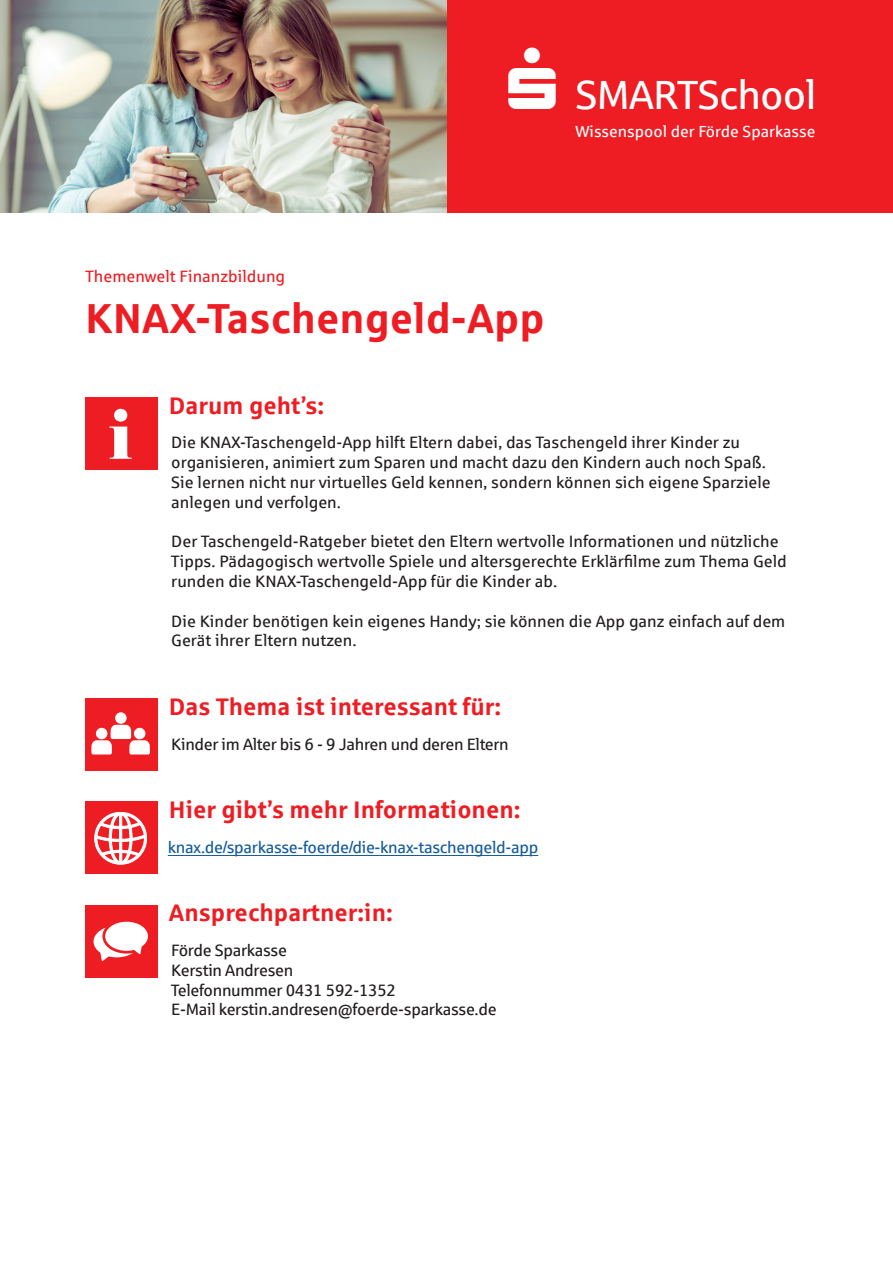
<style>
.page{position:relative;width:893px;height:1263px;background:#fff}
.page>*{position:absolute;margin:0;border:0;box-sizing:border-box;transform-origin:0 0}
.t1{font:68.1px "Elephant";color:#fff}
.t2{font:700 42px "Sparkasse Rg";color:#ee1d23}
.t3{font:40.8px "Sparkasse Rg";letter-spacing:-.02em;color:#fff}
.t4{font:700 24px "Sparkasse Rg";color:#ee1d23}
.t5{font:16.5px/19.8px "Sparkasse Rg";color:#231f20}
.t6{font:16.5px/19.8px "Sparkasse Rg";letter-spacing:-.02em;color:#231f20}
.t7{font:16.5px "Sparkasse Rg";letter-spacing:-.02em;color:#175d9e}
.t8{font:16.5px "Sparkasse Rg";color:#ee1d23}
.t9{font:16.05px "Sparkasse Rg";color:#fff}
</style>
<div class="page">
<div style="left:446px;top:0;width:447px;height:213px;background:#ee1d23"></div>
<img style="left:0;top:0;width:447px;height:212px">
<hr style="left:168px;top:855px;width:370px;height:1px;background:#175d9e">
<div style="left:85px;top:397px;width:72px;height:72px;background:#ee1d23"></div>
<div style="left:85px;top:698px;width:72px;height:72px;background:#ee1d23"></div>
<div style="left:85px;top:802px;width:72px;height:72px;background:#ee1d23"></div>
<div style="left:85px;top:905px;width:72px;height:72px;background:#ee1d23"></div>
<svg style="left:95px;top:812px;width:52px;height:52px"></svg>
<svg style="left:94px;top:922px;width:54px;height:39px"></svg>
<div style="left:115px;top:712px;width:12px;height:12px;background:#fff;border-radius:50%"></div>
<svg style="left:91px;top:725px;width:59px;height:29px"></svg>
<h3 class="t3" style="left:576px;top:70px;width:242px">SMARTSchool</h3>
<p class="t9" style="left:576px;top:121px;width:241px">Wissenspool der Förde Sparkasse</p>
<p class="t8" style="left:85px;top:267px;width:202px">Themenwelt Finanzbildung</p>
<h2 class="t2" style="left:85px;top:291px;width:461px">KNAX-Taschengeld-App</h2>
<h1 class="t1" style="left:109px;top:392px;width:25px">i</h1>
<h3 class="t4" style="left:169px;top:390px;width:157px">Darum geht’s:</h3>
<p class="t5" style="left:171px;top:432px;width:601px">Die KNAX-Taschengeld-App hilft Eltern dabei, das Taschengeld ihrer Kinder zu organisieren, animiert zum Sparen und macht dazu den Kindern auch noch Spaß.<br>Sie lernen nicht nur virtuelles Geld kennen, sondern können sich eigene Sparziele anlegen und verfolgen.</p>
<p class="t5" style="left:171px;top:531px;width:617px">Der Taschengeld-Ratgeber bietet den Eltern wertvolle Informationen und nützliche<br>Tipps. Pädagogisch wertvolle Spiele und altersgerechte Erklärfilme zum Thema Geld runden die KNAX-Taschengeld-App für die Kinder ab.</p>
<p class="t5" style="left:171px;top:610px;width:615px">Die Kinder benötigen kein eigenes Handy; sie können die App ganz einfach auf dem<br>Gerät ihrer Eltern nutzen.</p>
<h3 class="t4" style="left:169px;top:691px;width:334px">Das Thema ist interessant für:</h3>
<p class="t6" style="left:171px;top:733px;width:339px">Kinder im Alter bis 6 - 9 Jahren und deren Eltern</p>
<h3 class="t4" style="left:169px;top:794px;width:353px">Hier gibt’s mehr Informationen:</h3>
<p class="t7" style="left:168px;top:837px;width:372px">knax.de/sparkasse-foerde/die-knax-taschengeld-app</p>
<h3 class="t4" style="left:169px;top:897px;width:225px">Ansprechpartner:in:</h3>
<p class="t6" style="left:171px;top:940px;width:327px">Förde Sparkasse<br>Kerstin Andresen<br>Telefonnummer 0431 592-1352<br>E-Mail kerstin.andresen@foerde-sparkasse.de</p>
</div>
